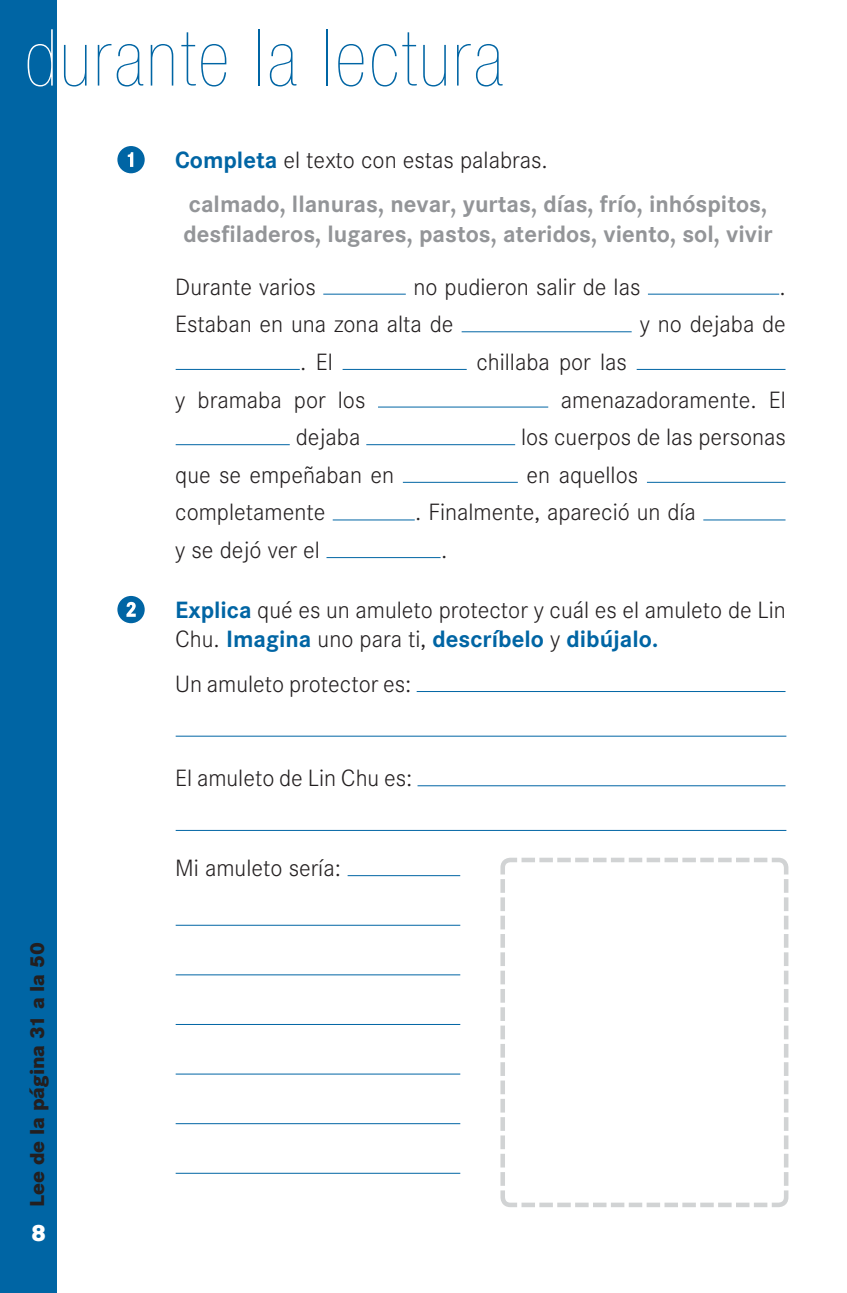
<style>
.page{position:relative;width:847px;height:1293px;background:#fff}
.page>*{position:absolute;margin:0;border:0;box-sizing:border-box;transform-origin:0 0}
.t1{font:900 condensed 78.75px "Helvetica Neue";letter-spacing:.04em;color:#0065a4}
.t2{font:300 24.5px/29.8px "Corporate S";color:#231f20}
.t3{font:700 24.5px/44.6px "Corporate S";color:#939598}
.t4{font:800 24.5px "Corporate S";color:#fff}
.t5{font:800 21px "Corporate S";color:#231f20}
.s1{color:#fff}
.s2{color:#0065a4}
.s3{font-weight:300;color:#231f20}
.s4{font-weight:700;color:#0065a4}
</style>
<div class="page">
<div style="left:0;top:0;width:56px;height:1293px;background:#0065a4"></div>
<svg style="left:117px;top:146px;width:28px;height:27px"></svg>
<hr style="left:323px;top:294px;width:82px;height:1px;background:#0065a4">
<hr style="left:647px;top:294px;width:131px;height:1px;background:#0065a4">
<hr style="left:461px;top:331px;width:170px;height:1px;background:#0065a4">
<hr style="left:176px;top:369px;width:124px;height:1px;background:#0065a4">
<hr style="left:342px;top:369px;width:124px;height:1px;background:#0065a4">
<hr style="left:636px;top:369px;width:149px;height:1px;background:#0065a4">
<hr style="left:378px;top:407px;width:170px;height:1px;background:#0065a4">
<hr style="left:176px;top:444px;width:113px;height:1px;background:#0065a4">
<hr style="left:366px;top:444px;width:149px;height:1px;background:#0065a4">
<hr style="left:402px;top:482px;width:115px;height:1px;background:#0065a4">
<hr style="left:646px;top:482px;width:139px;height:1px;background:#0065a4">
<hr style="left:332px;top:519px;width:82px;height:1px;background:#0065a4">
<hr style="left:703px;top:519px;width:82px;height:1px;background:#0065a4">
<hr style="left:326px;top:557px;width:114px;height:1px;background:#0065a4">
<svg style="left:117px;top:596px;width:28px;height:27px"></svg>
<hr style="left:416px;top:691px;width:369px;height:1px;background:#0065a4">
<hr style="left:176px;top:736px;width:610px;height:1px;background:#0065a4">
<hr style="left:417px;top:785px;width:368px;height:1px;background:#0065a4">
<hr style="left:176px;top:830px;width:610px;height:1px;background:#0065a4">
<hr style="left:347px;top:875px;width:113px;height:1px;background:#0065a4">
<hr style="left:176px;top:925px;width:284px;height:1px;background:#0065a4">
<hr style="left:176px;top:974px;width:284px;height:1px;background:#0065a4">
<hr style="left:176px;top:1024px;width:284px;height:1px;background:#0065a4">
<hr style="left:176px;top:1073px;width:284px;height:1px;background:#0065a4">
<hr style="left:176px;top:1123px;width:284px;height:1px;background:#0065a4">
<hr style="left:176px;top:1173px;width:284px;height:1px;background:#0065a4">
<svg style="left:500px;top:857px;width:289px;height:350px"></svg>
<h1 class="t1" style="left:25px;top:29px;width:479px"><span class="s1">d</span>urante la lectura</h1>
<p class="t3" style="left:189px;top:139px;width:579px;text-indent:-14px"><span class="s2">Completa</span> <span class="s3">el texto con estas palabras.<br></span>calmado, llanuras, nevar, yurtas, días, frío, inhóspitos,</p>
<p class="t3" style="left:183px;top:214px;width:590px">desfiladeros, lugares, pastos, ateridos, viento, sol, vivir</p>
<p class="t2" style="left:175px;top:274px;width:142px">Durante varios</p>
<p class="t2" style="left:413px;top:274px;width:228px">no pudieron salir de las</p>
<p class="t2" style="left:779px;top:274px;width:8px">.</p>
<p class="t2" style="left:175px;top:311px;width:279px">Estaban en una zona alta de</p>
<p class="t2" style="left:639px;top:311px;width:147px">y no dejaba de</p>
<p class="t2" style="left:300px;top:349px;width:34px">. El</p>
<p class="t2" style="left:476px;top:349px;width:152px">chillaba por las</p>
<p class="t2" style="left:175px;top:387px;width:191px">y bramaba por los</p>
<p class="t2" style="left:560px;top:387px;width:226px">amenazadoramente. El</p>
<p class="t2" style="left:295px;top:424px;width:66px">dejaba</p>
<p class="t2" style="left:521px;top:424px;width:266px">los cuerpos de las personas</p>
<p class="t2" style="left:175px;top:462px;width:220px">que se empeñaban en</p>
<p class="t2" style="left:526px;top:462px;width:113px">en aquellos</p>
<p class="t2" style="left:175px;top:500px;width:152px">completamente</p>
<p class="t2" style="left:415px;top:500px;width:282px">. Finalmente, apareció un día</p>
<p class="t2" style="left:175px;top:537px;width:146px">y se dejó ver el</p>
<p class="t2" style="left:441px;top:537px;width:8px">.</p>
<p class="t2" style="left:175px;top:597px;width:612px"><span class="s4">Explica</span> qué es un amuleto protector y cuál es el amuleto de Lin<br>Chu. <span class="s4">Imagina</span> uno para ti, <span class="s4">descríbelo</span> y <span class="s4">dibújalo.</span></p>
<p class="t2" style="left:175px;top:671px;width:238px">Un amuleto protector es:</p>
<p class="t2" style="left:175px;top:765px;width:238px">El amuleto de Lin Chu es:</p>
<p class="t5" style="left:29px;top:1207px;width:266px;rotate:-90deg">Lee de la página 31 a la 50</p>
<p class="t4" style="left:31px;top:1223px;width:17px">8</p>
<p class="t2" style="left:175px;top:855px;width:167px">Mi amuleto sería:</p>
</div>
